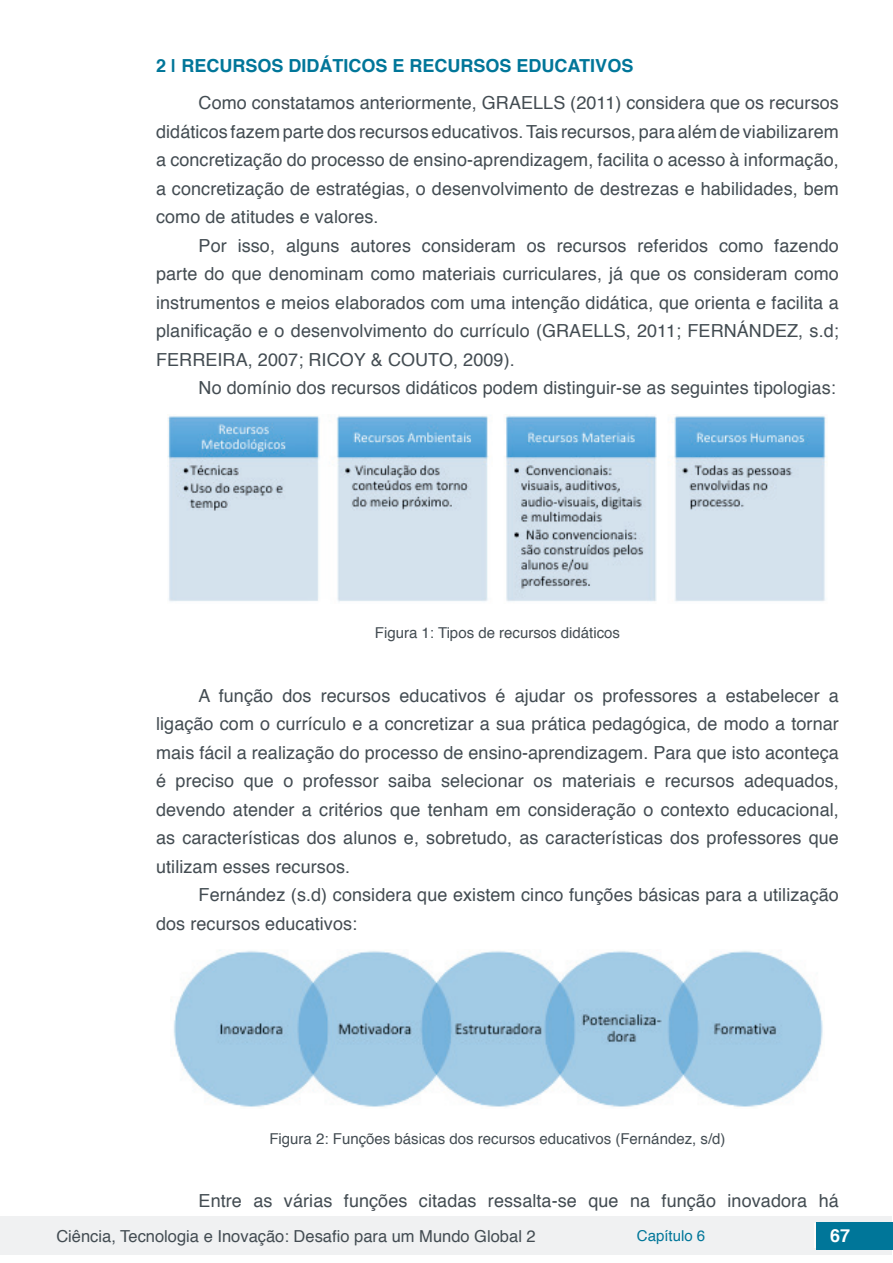
<style>
.page{position:relative;width:893px;height:1263px;background:#fff}
.page>*{position:absolute;margin:0;border:0;box-sizing:border-box;transform-origin:0 0}
.t1{font:18px/28.5px "Helvetica";letter-spacing:.005em;color:#434c52;text-align:justify}
.t2{font:700 18px "Helvetica";color:#007699}
.t3{font:700 18px "Helvetica";color:#fff}
.t4{font:16.5px "Helvetica";color:#434c52}
.t5{font:15px "Helvetica";color:#434c52}
.t6{font:15px "Helvetica";color:#007699}
</style>
<div class="page">
<div style="left:1px;top:1216px;width:891px;height:38px;background:#f0f1f2"></div>
<div style="left:816px;top:1222px;width:77px;height:27px;background:#007699"></div>
<svg style="left:815px;top:1224px;width:1px;height:24px"></svg>
<img style="left:167px;top:415px;width:659px;height:187px">
<img style="left:173px;top:950px;width:650px;height:158px">
<p class="t2" style="left:156px;top:51px;width:479px">2 | RECURSOS DIDÁTICOS E RECURSOS EDUCATIVOS</p>
<p class="t1" style="left:156px;top:89px;width:684px;text-indent:43px">Como constatamos anteriormente, GRAELLS (2011) considera que os recursos didáticos fazem parte dos recursos educativos. Tais recursos, para além de viabilizarem a concretização do processo de ensino-aprendizagem, facilita o acesso à informação, a concretização de estratégias, o desenvolvimento de destrezas e habilidades, bem como de atitudes e valores.</p>
<p class="t1" style="left:156px;top:231px;width:684px;text-indent:43px">Por isso, alguns autores consideram os recursos referidos como fazendo parte do que denominam como materiais curriculares, já que os consideram como instrumentos e meios elaborados com uma intenção didática, que orienta e facilita a planificação e o desenvolvimento do currículo (GRAELLS, 2011; FERNÁNDEZ, s.d; FERREIRA, 2007; RICOY &amp; COUTO, 2009).</p>
<p class="t1" style="left:199px;top:374px;width:639px">No domínio dos recursos didáticos podem distinguir-se as seguintes tipologias:</p>
<p class="t5" style="left:375px;top:621px;width:247px">Figura 1: Tipos de recursos didáticos</p>
<p class="t1" style="left:156px;top:682px;width:684px;text-indent:43px">A função dos recursos educativos é ajudar os professores a estabelecer a ligação com o currículo e a concretizar a sua prática pedagógica, de modo a tornar mais fácil a realização do processo de ensino-aprendizagem. Para que isto aconteça é preciso que o professor saiba selecionar os materiais e recursos adequados, devendo atender a critérios que tenham em consideração o contexto educacional, as características dos alunos e, sobretudo, as características dos professores que utilizam esses recursos.</p>
<p class="t1" style="left:156px;top:881px;width:684px;text-indent:43px">Fernández (s.d) considera que existem cinco funções básicas para a utilização dos recursos educativos:</p>
<p class="t5" style="left:269px;top:1127px;width:458px">Figura 2: Funções básicas dos recursos educativos (Fernández, s/d)</p>
<p class="t1" style="left:199px;top:1187px;width:642px">Entre as várias funções citadas ressalta-se que na função inovadora há</p>
<p class="t4" style="left:56px;top:1223px;width:481px">Ciência, Tecnologia e Inovação: Desafio para um Mundo Global 2</p>
<p class="t6" style="left:637px;top:1224px;width:70px">Capítulo 6</p>
<p class="t3" style="left:830px;top:1221px;width:22px">67</p>
</div>
